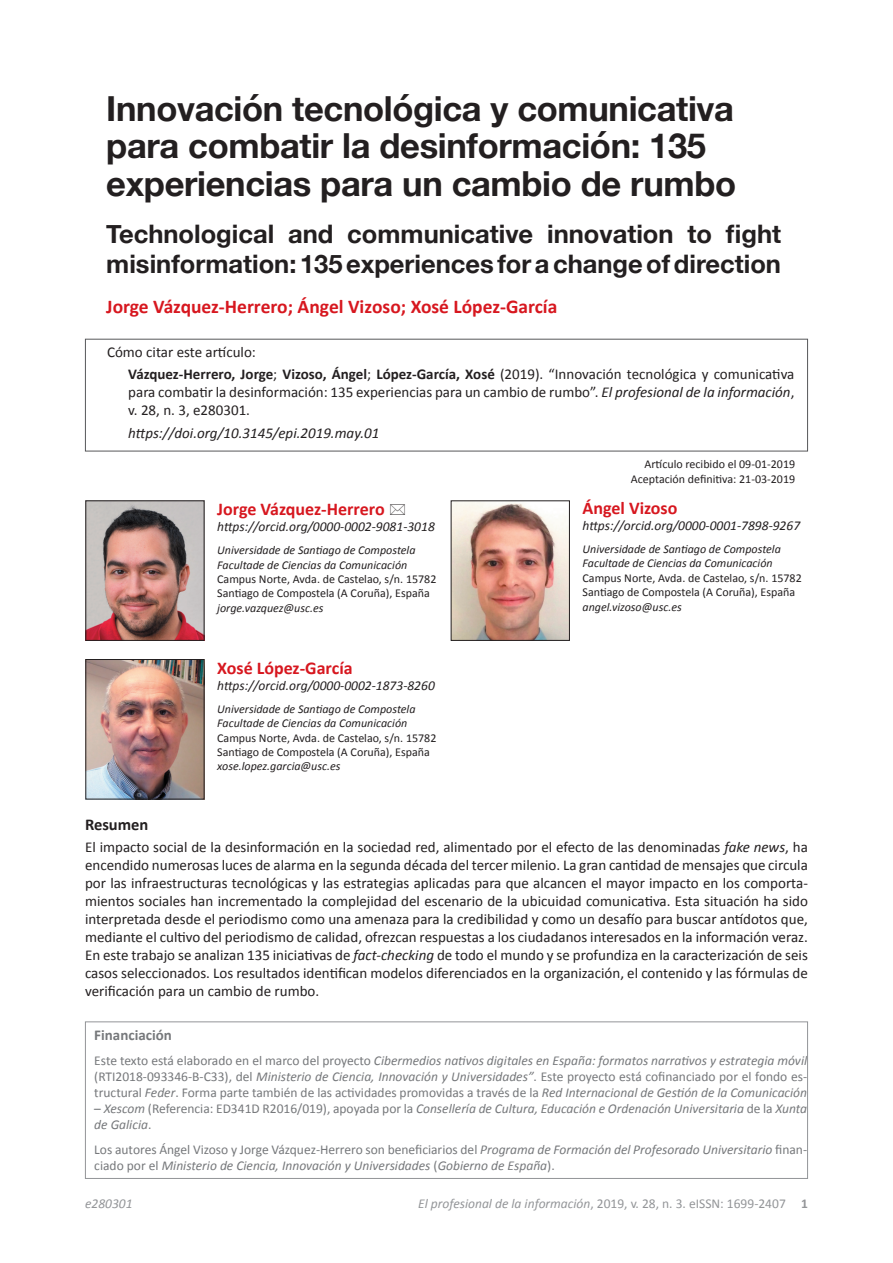
<style>
.page{position:relative;width:893px;height:1263px;background:#fff}
.page>*{position:absolute;margin:0;border:0;box-sizing:border-box;transform-origin:0 0}
.t1{font:700 34.5px/37.5px "Helvetica Neue";letter-spacing:-.01em;color:#231f20}
.t2{font:700 25.5px/30px "Helvetica Neue";color:#231f20}
.t3{font:700 19.5px "Calibri";color:#d7171f}
.t4{font:700 18px "Calibri";color:#d7171f}
.t5{font:700 16.5px "Calibri";color:#231f20}
.t6{font:15px/18px "Calibri";color:#231f20}
.t7{font:italic 15px "Calibri";color:#231f20}
.t8{font:700 15px "Calibri";color:#76787b}
.t9{font:13.5px/16.2px "Calibri";color:#76787b;text-align:justify}
.t10{font:italic 13.5px/16.2px "Calibri";color:#76787b}
.t11{font:italic 13.5px "Calibri";color:#231f20}
.t12{font:13.5px "Calibri";color:#939598}
.t13{font:italic 13.5px "Calibri";color:#939598}
.t14{font:12px/14.4px "Calibri";color:#231f20}
.t15{font:italic 12px/14.4px "Calibri";color:#231f20}
.s1{font-weight:700}
.s2{font-style:italic}
.s3{font-style:normal}
</style>
<div class="page">
<img style="left:87px;top:502px;width:115px;height:137px">
<div style="left:85px;top:500px;width:119px;height:141px;border:1px solid #231f20"></div>
<div style="left:85px;top:1021px;width:723px;height:158px;border:1px solid #939598"></div>
<div style="left:85px;top:339px;width:723px;height:112px;border:1px solid #57585a"></div>
<img style="left:453px;top:502px;width:115px;height:137px">
<div style="left:451px;top:500px;width:119px;height:141px;border:1px solid #231f20"></div>
<img style="left:87px;top:661px;width:115px;height:136px">
<div style="left:85px;top:659px;width:119px;height:140px;border:1px solid #231f20"></div>
<h1 class="t1" style="left:106px;top:91px;width:631px">Innovación tecnológica y comunicativa para combatir la desinformación: 135 experiencias para un cambio de rumbo</h1>
<h2 class="t2" style="left:106px;top:219px;width:676px">Technological and communicative innovation to fight misinformation: 135 experiences for a change of direction</h2>
<h3 class="t3" style="left:106px;top:294px;width:453px">Jorge Vázquez-Herrero; Ángel Vizoso; Xosé López-García</h3>
<p class="t6" style="left:128px;top:341px;width:668px;line-height:22.2px;text-indent:-21px">Cómo citar este artículo:<br><span class="s1">Vázquez-Herrero, Jorge</span>; <span class="s1">Vizoso, Ángel</span>; <span class="s1">López-García, Xosé</span> (2019). “Innovación tecnológica y comunicativa</p>
<p class="t6" style="left:128px;top:383px;width:668px">para combatir la desinformación: 135 experiencias para un cambio de rumbo”. <span class="s2">El profesional de la información</span>, v. 28, n. 3, e280301.</p>
<p class="t7" style="left:128px;top:422px;width:252px">https://doi.org/10.3145/epi.2019.may.01</p>
<p class="t14" style="left:631px;top:457px;width:166px;text-align:right">Artículo recibido el 09-01-2019<br>Aceptación definitiva: 21-03-2019</p>
<p class="t4" style="left:583px;top:496px;width:96px">Ángel Vizoso</p>
<p class="t11" style="left:583px;top:516px;width:219px">https://orcid.org/0000-0001-7898-9267</p>
<p class="t15" style="left:583px;top:541px;width:200px">Universidade de Santiago de Compostela<br>Facultade de Ciencias da Comunicación</p>
<p class="t14" style="left:583px;top:571px;width:221px">Campus Norte, Avda. de Castelao, s/n. 15782<br>Santiago de Compostela (A Coruña), España</p>
<p class="t15" style="left:583px;top:599px;width:101px">angel.vizoso@usc.es</p>
<p class="t4" style="left:217px;top:498px;width:169px">Jorge Vázquez-Herrero</p>
<p class="t11" style="left:217px;top:518px;width:219px">https://orcid.org/0000-0002-9081-3018</p>
<p class="t15" style="left:217px;top:542px;width:200px">Universidade de Santiago de Compostela<br>Facultade de Ciencias da Comunicación</p>
<p class="t14" style="left:217px;top:572px;width:221px">Campus Norte, Avda. de Castelao, s/n. 15782<br>Santiago de Compostela (A Coruña), España</p>
<p class="t15" style="left:217px;top:600px;width:108px">jorge.vazquez@usc.es</p>
<p class="t4" style="left:217px;top:656px;width:137px">Xosé López-García</p>
<p class="t11" style="left:217px;top:676px;width:219px">https://orcid.org/0000-0002-1873-8260</p>
<p class="t15" style="left:217px;top:701px;width:200px">Universidade de Santiago de Compostela<br>Facultade de Ciencias da Comunicación</p>
<p class="t14" style="left:217px;top:730px;width:221px">Campus Norte, Avda. de Castelao, s/n. 15782<br>Santiago de Compostela (A Coruña), España</p>
<p class="t15" style="left:217px;top:759px;width:125px">xose.lopez.garcia@usc.es</p>
<p class="t5" style="left:85px;top:814px;width:65px">Resumen</p>
<p class="t6" style="left:85px;top:838px;width:724px;text-align:justify">El impacto social de la desinformación en la sociedad red, alimentado por el efecto de las denominadas <span class="s2">fake news</span>, ha encendido numerosas luces de alarma en la segunda década del tercer milenio. La gran cantidad de mensajes que circula por las infraestructuras tecnológicas y las estrategias aplicadas para que alcancen el mayor impacto en los comporta&shy;mientos sociales han incrementado la complejidad del escenario de la ubicuidad comunicativa. Esta situación ha sido interpretada desde el periodismo como una amenaza para la credibilidad y como un desafío para buscar antídotos que, mediante el cultivo del periodismo de calidad, ofrezcan respuestas a los ciudadanos interesados en la información veraz.<br>En este trabajo se analizan 135 iniciativas de <span class="s2">fact-checking</span> de todo el mundo y se profundiza en la caracterización de seis casos seleccionados. Los resultados identifican modelos diferenciados en la organización, el contenido y las fórmulas de verificación para un cambio de rumbo.</p>
<p class="t8" style="left:94px;top:1025px;width:79px">Financiación</p>
<p class="t9" style="left:94px;top:1052px;width:714px">Este texto está elaborado en el marco del proyecto <span class="s2">Cibermedios nativos digitales en España: formatos narrativos y estrategia móvil </span>(RTI2018-093346-B-C33), del <span class="s2">Ministerio de Ciencia, Innovación y Universidades”</span>. Este proyecto está cofinanciado por el fondo es&shy;tructural <span class="s2">Feder</span>. Forma parte también de las actividades promovidas a través de la <span class="s2">Red Internacional de Gestión de la Comunicación</span></p>
<p class="t10" style="left:94px;top:1100px;width:714px"><span class="s3">–</span> Xescom <span class="s3">(Referencia: ED341D R2016/019), apoyada por la</span> Consellería de Cultura, Educación e Ordenación Universitaria <span class="s3">de la</span> Xunta de Galicia<span class="s3">.</span></p>
<p class="t10" style="left:94px;top:1141px;width:714px"><span class="s3">Los autores Ángel Vizoso y Jorge Vázquez-Herrero son beneficiarios del</span> Programa de Formación del Profesorado Universitario <span class="s3">finan&shy;ciado por el</span> Ministerio de Ciencia, Innovación y Universidades <span class="s3">(</span>Gobierno de España<span class="s3">).</span></p>
<p class="t13" style="left:85px;top:1194px;width:49px">e280301</p>
<p class="t12" style="left:418px;top:1194px;width:391px"><span class="s2">El profesional de la información</span>, 2019, v. 28, n. 3. eISSN: 1699-2407 <span class="s1">1</span></p>
</div>
